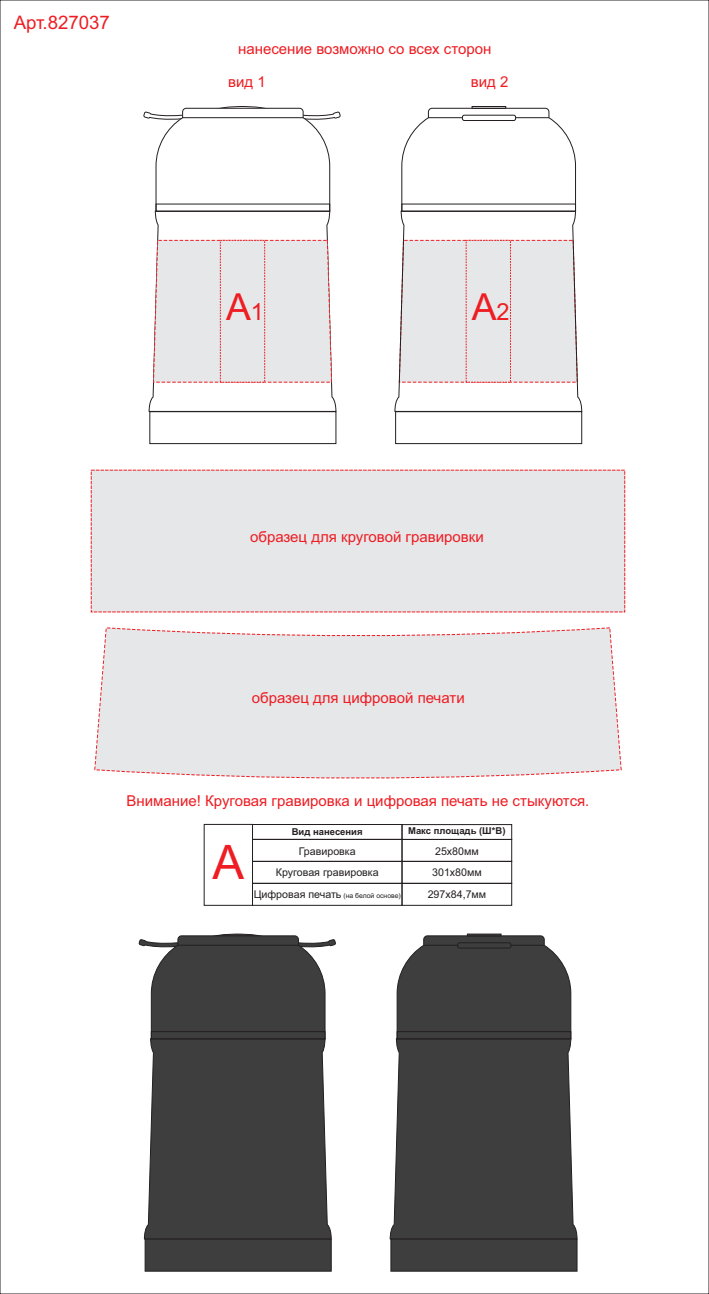
<style>
.page{position:relative;width:709px;height:1294px;background:#fff}
.page>*{position:absolute;margin:0;border:0;box-sizing:border-box;transform-origin:0 0}
.t1{font:47.56px "Arial";color:#ee1d23}
.t2{font:37.19px "Arial";color:#ee1d23}
.t3{font:18.62px "Arial";color:#ee1d23}
.t4{font:15px "Arial";color:#ee1d23}
.t5{font:10.69px/20.9px "Arial";color:#231f20;text-align:center}
.t6{font:700 9.5px "Arial";color:#231f20}
.t7{font:6.88px "Arial";color:#231f20}
.s1{font-size:23.56px}
.s2{font-size:10.69px}
</style>
<div class="page">
<div style="left:91px;top:470px;width:534px;height:142px;background:#e6e7e9"></div>
<svg style="left:149px;top:212px;width:187px;height:200px"></svg>
<svg style="left:144px;top:1039px;width:187px;height:200px;background:#49494a"></svg>
<svg style="left:394px;top:211px;width:188px;height:201px"></svg>
<svg style="left:390px;top:1038px;width:187px;height:200px;background:#49494a"></svg>
<div style="left:150px;top:411px;width:186px;height:33px;border:1px solid #231f20"></div>
<svg style="left:145px;top:1238px;width:186px;height:33px;background:#3c3c3d"></svg>
<div style="left:395px;top:411px;width:187px;height:33px;border:1px solid #231f20"></div>
<svg style="left:390px;top:1238px;width:187px;height:33px;background:#3c3c3d"></svg>
<svg style="left:144px;top:106px;width:197px;height:106px"></svg>
<svg style="left:401px;top:108px;width:175px;height:104px"></svg>
<hr style="left:183px;top:117px;width:120px;height:1px;background:#231f20">
<hr style="left:428px;top:117px;width:121px;height:1px;background:#231f20">
<svg style="left:139px;top:933px;width:197px;height:106px"></svg>
<div style="left:472px;top:106px;width:34px;height:2px;border:1px solid #231f20"></div>
<svg style="left:397px;top:933px;width:174px;height:106px;background:#4d4d4e"></svg>
<svg style="left:462px;top:115px;width:54px;height:6px"></svg>
<svg style="left:457px;top:942px;width:54px;height:6px"></svg>
<div style="left:153px;top:240px;width:179px;height:142px;background:#e6e7e9"></div>
<div style="left:399px;top:240px;width:178px;height:142px;background:#e6e7e9"></div>
<div style="left:252px;top:824px;width:150px;height:15px;border:1px solid #231f20"></div>
<div style="left:252px;top:839px;width:150px;height:22px;border:1px solid #231f20"></div>
<div style="left:252px;top:860px;width:150px;height:23px;border:1px solid #231f20"></div>
<div style="left:252px;top:882px;width:150px;height:23px;border:1px solid #231f20"></div>
<div style="left:401px;top:839px;width:111px;height:22px;border:1px solid #231f20"></div>
<div style="left:401px;top:860px;width:111px;height:23px;border:1px solid #231f20"></div>
<div style="left:401px;top:882px;width:111px;height:23px;border:1px solid #231f20"></div>
<div style="left:401px;top:824px;width:111px;height:15px;border:1px solid #231f20"></div>
<div style="left:204px;top:824px;width:49px;height:81px;border:1px solid #231f20"></div>
<svg style="left:94px;top:627px;width:527px;height:152px;background:#e8e6e8"></svg>
<p class="t3" style="left:14px;top:16px;width:98px">Арт.827037</p>
<p class="t4" style="left:238px;top:43px;width:255px">нанесение возможно со всех сторон</p>
<p class="t4" style="left:228px;top:76px;width:39px">вид 1</p>
<p class="t4" style="left:471px;top:76px;width:39px">вид 2</p>
<h2 class="t2" style="left:226px;top:293px;width:39px">А<span class="s1">1</span></h2>
<h2 class="t2" style="left:472px;top:293px;width:39px">А<span class="s1">2</span></h2>
<p class="t4" style="left:250px;top:531px;width:235px">образец для круговой гравировки</p>
<p class="t4" style="left:252px;top:691px;width:214px">образец для цифровой печати</p>
<p class="t4" style="left:126px;top:794px;width:464px">Внимание! Круговая гравировка и цифровая печать не стыкуются.</p>
<h1 class="t1" style="left:212px;top:844px;width:33px">А</h1>
<p class="t6" style="left:292px;top:828px;width:72px">Вид нанесения</p>
<p class="t6" style="left:408px;top:827px;width:99px">Макс площадь (Ш*В)</p>
<p class="t5" style="left:276px;top:841px;width:104px">Гравировка<br>Круговая гравировка</p>
<p class="t7" style="left:254px;top:892px;width:149px"><span class="s2">Цифровая печать</span> (на белой основе)</p>
<p class="t5" style="left:432px;top:841px;width:51px;text-align:left">25х80мм<br>301х80мм</p>
<p class="t5" style="left:428px;top:884px;width:60px">297х84,7мм</p>
</div>
